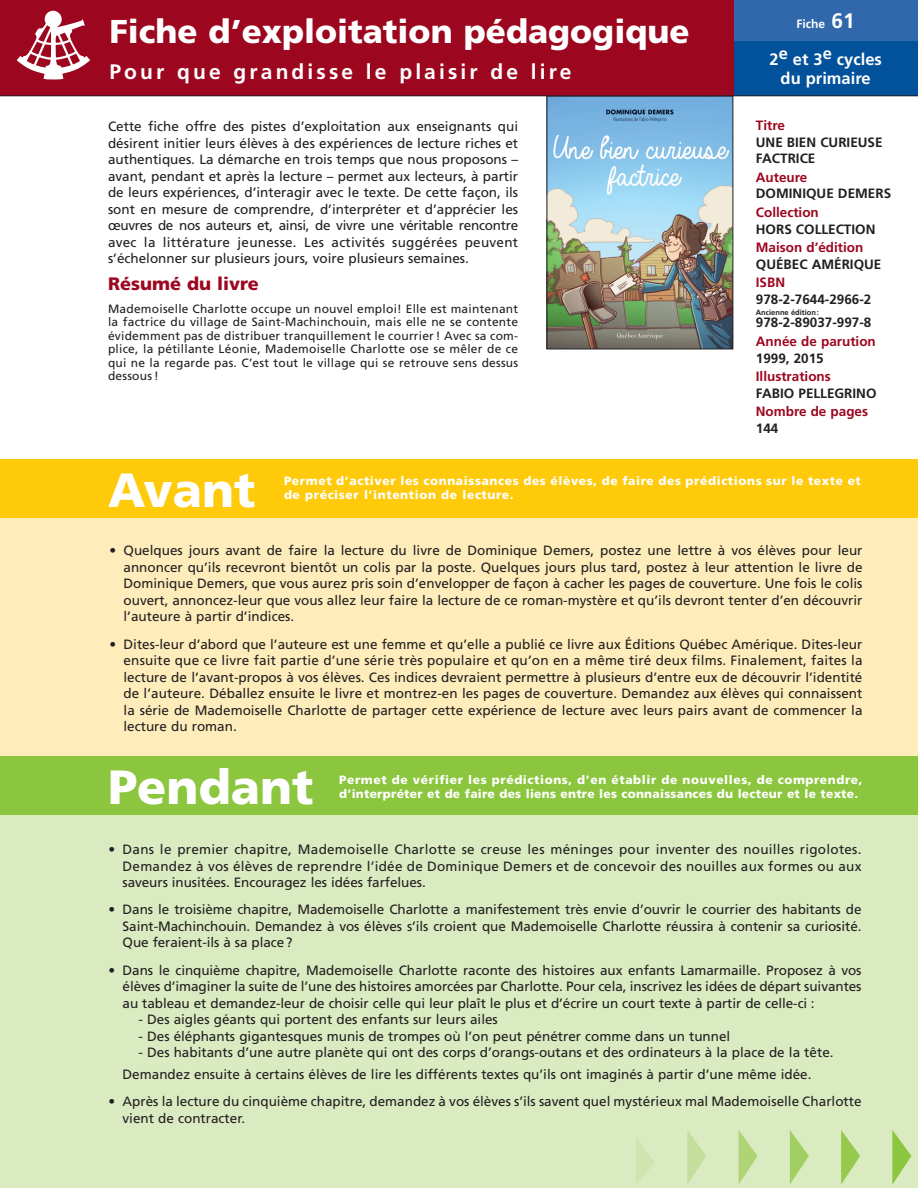
<style>
.page{position:relative;width:918px;height:1188px;background:#fff}
.page>*{position:absolute;margin:0;border:0;box-sizing:border-box;transform-origin:0 0}
.t1{font:900 48px "Frutiger";color:#fff}
.t2{font:900 33px "Frutiger";color:#fff}
.t3{font:700 21px "Frutiger";letter-spacing:.15em;color:#fff}
.IntroTitre{font:900 18px "Frutiger";color:#9d061f}
.t4{font:700 16.5px/19.8px "Frutiger";color:#fff;text-align:center}
.TexteCourantF{font:13.5px/16.5px "Frutiger";color:#231f20;text-align:justify}
.Introtexte{font:13.5px/16.5px "Frutiger";color:#231f20;text-align:justify}
.DescriptionTexteF{font:700 13.5px/16.5px "Frutiger";color:#231f20}
.DescriptionTitreF{font:700 13.5px "Frutiger";color:#9d061f}
.DescriptionTexteISBN{font:700 13.5px "Frutiger";color:#231f20}
.IntroTexteResume{font:12px/13.5px "Frutiger";letter-spacing:.02em;color:#231f20;text-align:justify}
.t5{font:900 12px/14.4px "Frutiger";letter-spacing:.02em;color:#fff}
.t6{font:900 12px/14.4px "Frutiger";letter-spacing:.05em;color:#fff}
.t7{font:700 12px "Frutiger";color:#fff}
.DescriptionSousTitre{font:700 7.5px "Frutiger";color:#231f20}
.s1{font-size:21px}
</style>
<div class="page">
<div style="left:0;top:805px;width:918px;height:383px;background:#daeac1"></div>
<div style="left:0;top:515px;width:918px;height:253px;background:#feedbb"></div>
<img style="left:549px;top:98px;width:182px;height:249px">
<div style="left:547px;top:96px;width:186px;height:253px;border:1px solid #231f20"></div>
<div style="left:729px;top:12px;width:189px;height:84px;background:#01519b"></div>
<div style="left:729px;top:0;width:189px;height:40px;background:#3068ab"></div>
<div style="left:0;top:0;width:733px;height:96px;background:#9d061f"></div>
<svg style="left:17px;top:11px;width:73px;height:68px"></svg>
<hr style="left:0;top:96px;width:918px;height:1px;background:#231f20">
<div style="left:0;top:459px;width:918px;height:58px;background:#feca0a"></div>
<div style="left:0;top:757px;width:918px;height:58px;background:#8bc63e"></div>
<svg style="left:636px;top:1137px;width:19px;height:47px"></svg>
<svg style="left:687px;top:1130px;width:19px;height:54px"></svg>
<svg style="left:739px;top:1131px;width:19px;height:53px"></svg>
<svg style="left:790px;top:1130px;width:19px;height:54px"></svg>
<svg style="left:841px;top:1130px;width:19px;height:55px"></svg>
<svg style="left:892px;top:1130px;width:19px;height:55px"></svg>
<p class="t2" style="left:110px;top:11px;width:582px">Fiche d’exploitation pédagogique</p>
<p class="t3" style="left:110px;top:59px;width:463px">Pour que grandisse le plaisir de lire</p>
<p class="Introtexte" style="left:108px;top:118px;width:412px">Cette fiche offre des pistes d’exploitation aux enseignants qui désirent initier leurs élèves à des expériences de lecture riches et authentiques. La démarche en trois temps que nous proposons – avant, pendant et après la lecture – permet aux lecteurs, à partir de leurs expériences, d’interagir avec le texte. De cette façon, ils sont en mesure de comprendre, d’interpréter et d’apprécier les œuvres de nos auteurs et, ainsi, de vivre une véritable rencontre avec la littérature jeunesse. Les activités suggérées peuvent s’échelonner sur plusieurs jours, voire plusieurs semaines.</p>
<p class="IntroTitre" style="left:108px;top:273px;width:152px">Résumé du livre</p>
<p class="IntroTexteResume" style="left:108px;top:302px;width:412px">Mademoiselle Charlotte occupe un nouvel emploi! Elle est maintenant la factrice du village de Saint-Machinchouin, mais elle ne se contente évidemment pas de distribuer tranquillement le courrier! Avec sa com&shy;plice, la pétillante Léonie, Mademoiselle Charlotte ose se mêler de ce qui ne la regarde pas. C’est tout le village qui se retrouve sens dessus dessous!</p>
<p class="t7" style="left:796px;top:17px;width:60px">Fiche <span class="s1">61</span></p>
<p class="t4" style="left:770px;top:49px;width:114px">2e et 3e cycles du primaire</p>
<p class="DescriptionTitreF" style="left:756px;top:118px;width:31px">Titre</p>
<p class="DescriptionTexteF" style="left:756px;top:134px;width:128px">UNE BIEN CURIEUSE<br>FACTRICE</p>
<p class="DescriptionTitreF" style="left:756px;top:169px;width:53px">Auteure</p>
<p class="DescriptionTexteF" style="left:756px;top:185px;width:137px">DOMINIQUE DEMERS</p>
<p class="DescriptionTitreF" style="left:756px;top:205px;width:65px">Collection</p>
<p class="DescriptionTexteF" style="left:756px;top:221px;width:121px">HORS COLLECTION</p>
<p class="DescriptionTitreF" style="left:756px;top:240px;width:109px">Maison d’édition</p>
<p class="DescriptionTexteF" style="left:756px;top:256px;width:127px">QUÉBEC AMÉRIQUE</p>
<p class="DescriptionTitreF" style="left:756px;top:275px;width:31px">ISBN</p>
<p class="DescriptionTexteF" style="left:756px;top:291px;width:117px">978-2-7644-2966-2</p>
<p class="DescriptionSousTitre" style="left:756px;top:308px;width:65px">Ancienne édition:</p>
<p class="DescriptionTexteISBN" style="left:756px;top:315px;width:117px">978-2-89037-997-8</p>
<p class="DescriptionTitreF" style="left:756px;top:333px;width:122px">Année de parution</p>
<p class="DescriptionTexteF" style="left:756px;top:349px;width:69px">1999, 2015</p>
<p class="DescriptionTitreF" style="left:756px;top:369px;width:77px">Illustrations</p>
<p class="DescriptionTexteF" style="left:756px;top:385px;width:122px">FABIO PELLEGRINO</p>
<p class="DescriptionTitreF" style="left:756px;top:404px;width:114px">Nombre de pages</p>
<p class="DescriptionTexteF" style="left:756px;top:420px;width:24px">144</p>
<p class="t1" style="left:108px;top:461px;width:149px">Avant</p>
<p class="t6" style="left:284px;top:473px;width:578px">Permet d’activer les connaissances des élèves, de faire des prédictions sur le texte et de préciser l’intention de lecture.</p>
<p class="TexteCourantF" style="left:124px;top:542px;width:741px;text-indent:-14px">• Quelques jours avant de faire la lecture du livre de Dominique Demers, postez une lettre à vos élèves pour leur annoncer qu’ils recevront bientôt un colis par la poste. Quelques jours plus tard, postez à leur attention le livre de Dominique Demers, que vous aurez pris soin d’envelopper de façon à cacher les pages de couverture. Une fois le colis ouvert, annoncez-leur que vous allez leur faire la lecture de ce roman-mystère et qu’ils devront tenter d’en découvrir l’auteure à partir d’indices.</p>
<p class="TexteCourantF" style="left:124px;top:635px;width:741px;text-indent:-14px">• Dites-leur d’abord que l’auteure est une femme et qu’elle a publié ce livre aux Éditions Québec Amérique. Dites-leur ensuite que ce livre fait partie d’une série très populaire et qu’on en a même tiré deux films. Finalement, faites la lecture de l’avant-propos à vos élèves. Ces indices devraient permettre à plusieurs d’entre eux de découvrir l’identité de l’auteure. Déballez ensuite le livre et montrez-en les pages de couverture. Demandez aux élèves qui connaissent la série de Mademoiselle Charlotte de partager cette expérience de lecture avec leurs pairs avant de commencer la lecture du roman.</p>
<p class="t1" style="left:108px;top:759px;width:207px">Pendant</p>
<p class="t5" style="left:339px;top:772px;width:525px">Permet de vérifier les prédictions, d’en établir de nouvelles, de comprendre, d’interpréter et de faire des liens entre les connaissances du lecteur et le texte.</p>
<p class="TexteCourantF" style="left:123px;top:841px;width:741px;text-indent:-14px">• Dans le premier chapitre, Mademoiselle Charlotte se creuse les méninges pour inventer des nouilles rigolotes.<br>Demandez à vos élèves de reprendre l’idée de Dominique Demers et de concevoir des nouilles aux formes ou aux saveurs inusitées. Encouragez les idées farfelues.</p>
<p class="TexteCourantF" style="left:123px;top:901px;width:741px;text-indent:-14px">• Dans le troisième chapitre, Mademoiselle Charlotte a manifestement très envie d’ouvrir le courrier des habitants de Saint-Machinchouin. Demandez à vos élèves s’ils croient que Mademoiselle Charlotte réussira à contenir sa curiosité.<br>Que feraient-ils à sa place?</p>
<p class="TexteCourantF" style="left:123px;top:962px;width:741px;text-indent:-14px">• Dans le cinquième chapitre, Mademoiselle Charlotte raconte des histoires aux enfants Lamarmaille. Proposez à vos élèves d’imaginer la suite de l’une des histoires amorcées par Charlotte. Pour cela, inscrivez les idées de départ suivantes au tableau et demandez-leur de choisir celle qui leur plaît le plus et d’écrire un court texte à partir de celle-ci :</p>
<p class="TexteCourantF" style="left:138px;top:1011px;width:361px">- Des aigles géants qui portent des enfants sur leurs ailes</p>
<p class="TexteCourantF" style="left:138px;top:1028px;width:593px">- Des éléphants gigantesques munis de trompes où l’on peut pénétrer comme dans un tunnel</p>
<p class="TexteCourantF" style="left:138px;top:1044px;width:697px">- Des habitants d’une autre planète qui ont des corps d’orangs-outans et des ordinateurs à la place de la tête.</p>
<p class="TexteCourantF" style="left:123px;top:1066px;width:690px">Demandez ensuite à certains élèves de lire les différents textes qu’ils ont imaginés à partir d’une même idée.</p>
<p class="TexteCourantF" style="left:123px;top:1093px;width:741px;text-indent:-14px">• Après la lecture du cinquième chapitre, demandez à vos élèves s’ils savent quel mystérieux mal Mademoiselle Charlotte vient de contracter.</p>
</div>
